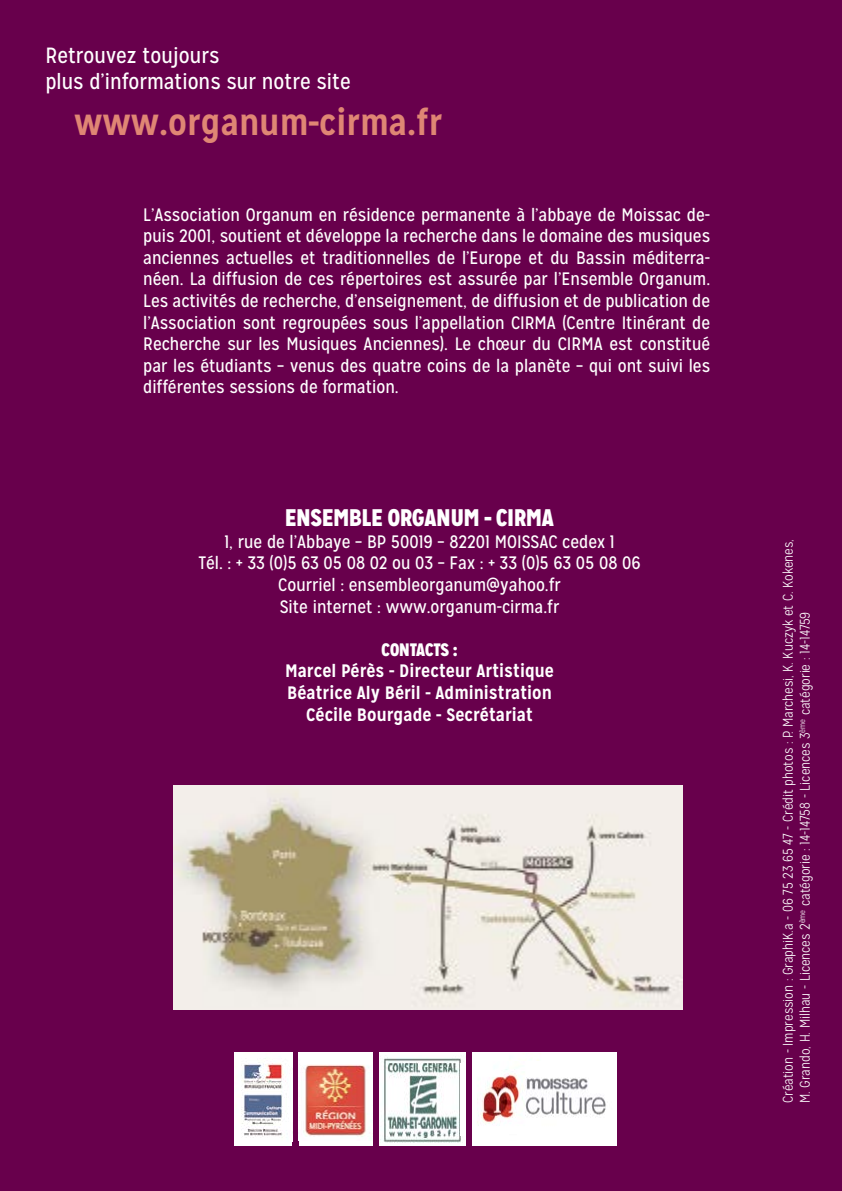
<style>
.page{position:relative;width:842px;height:1191px;background:#68004c}
.page>*{position:absolute;margin:0;border:0;box-sizing:border-box;transform-origin:0 0}
.t1{font:700 36px "Mission Gothic";color:#df8674}
.t2{font:900 24px "Mission Gothic";color:#fff}
.t3{font:22px/26.4px "Mission Gothic";color:#fff}
.t4{font:18px/21.6px "Mission Gothic";color:#fff;text-align:center}
.t5{font:700 18px/21.6px "Mission Gothic";color:#fff;text-align:center}
.t6{font:900 18px "Mission Gothic";color:#fff}
.t7{font:300 14px/16.8px "Mission Gothic";color:#fff}
</style>
<div class="page">
<div style="left:235px;top:1052px;width:57px;height:93px;background:#fff"></div>
<img style="left:241px;top:1058px;width:45px;height:80px">
<div style="left:299px;top:1052px;width:73px;height:93px;background:#fff"></div>
<img style="left:303px;top:1065px;width:66px;height:72px">
<div style="left:379px;top:1052px;width:86px;height:93px;background:#fff"></div>
<img style="left:380px;top:1057px;width:81px;height:86px">
<div style="left:472px;top:1052px;width:144px;height:93px;background:#fff"></div>
<img style="left:477px;top:1069px;width:129px;height:57px">
<img style="left:174px;top:785px;width:508px;height:224px">
<p class="t3" style="left:45px;top:42px;width:307px">Retrouvez toujours<br>plus d’informations sur notre site</p>
<h1 class="t1" style="left:74px;top:100px;width:370px">www.organum-cirma.fr</h1>
<p class="t4" style="left:143px;top:204px;width:569px;text-align:justify">L’Association Organum en résidence permanente à l’abbaye de Moissac de&shy;puis 2001, soutient et développe la recherche dans le domaine des musiques anciennes actuelles et traditionnelles de l’Europe et du Bassin méditerra&shy;néen. La diffusion de ces répertoires est assurée par l’Ensemble Organum.<br>Les activités de recherche, d’enseignement, de diffusion et de publication de l’Association sont regroupées sous l’appellation CIRMA (Centre Itinérant de Recherche sur les Musiques Anciennes). Le chœur du CIRMA est constitué par les étudiants – venus des quatre coins de la planète – qui ont suivi les différentes sessions de formation.</p>
<h2 class="t2" style="left:285px;top:502px;width:270px">ENSEMBLE ORGANUM - CIRMA</h2>
<p class="t4" style="left:198px;top:531px;width:444px">1, rue de l’Abbaye – BP 50019 – 82201 MOISSAC cedex 1<br>Tél. : + 33 (0)5 63 05 08 02 ou 03 – Fax : + 33 (0)5 63 05 08 06<br>Courriel : ensembleorganum@yahoo.fr<br>Site internet : www.organum-cirma.fr</p>
<p class="t6" style="left:381px;top:638px;width:78px">CONTACTS :</p>
<p class="t5" style="left:285px;top:660px;width:270px">Marcel Pérès - Directeur Artistique<br>Béatrice Aly Béril - Administration<br>Cécile Bourgade - Secrétariat</p>
<p class="t7" style="left:780px;top:1103px;width:565px;rotate:-90deg">Création - Impression : GraphiK.a - 06 75 23 65 47 - Crédit photos : P. Marchesi, K. Kuczyk et C. Kokenes,<br>M. Grando, H. Milhau - Licences 2<sup>ème</sup> catégorie : 14-14758 - Licences 3<sup>ème</sup> catégorie : 14-14759</p>
</div>
